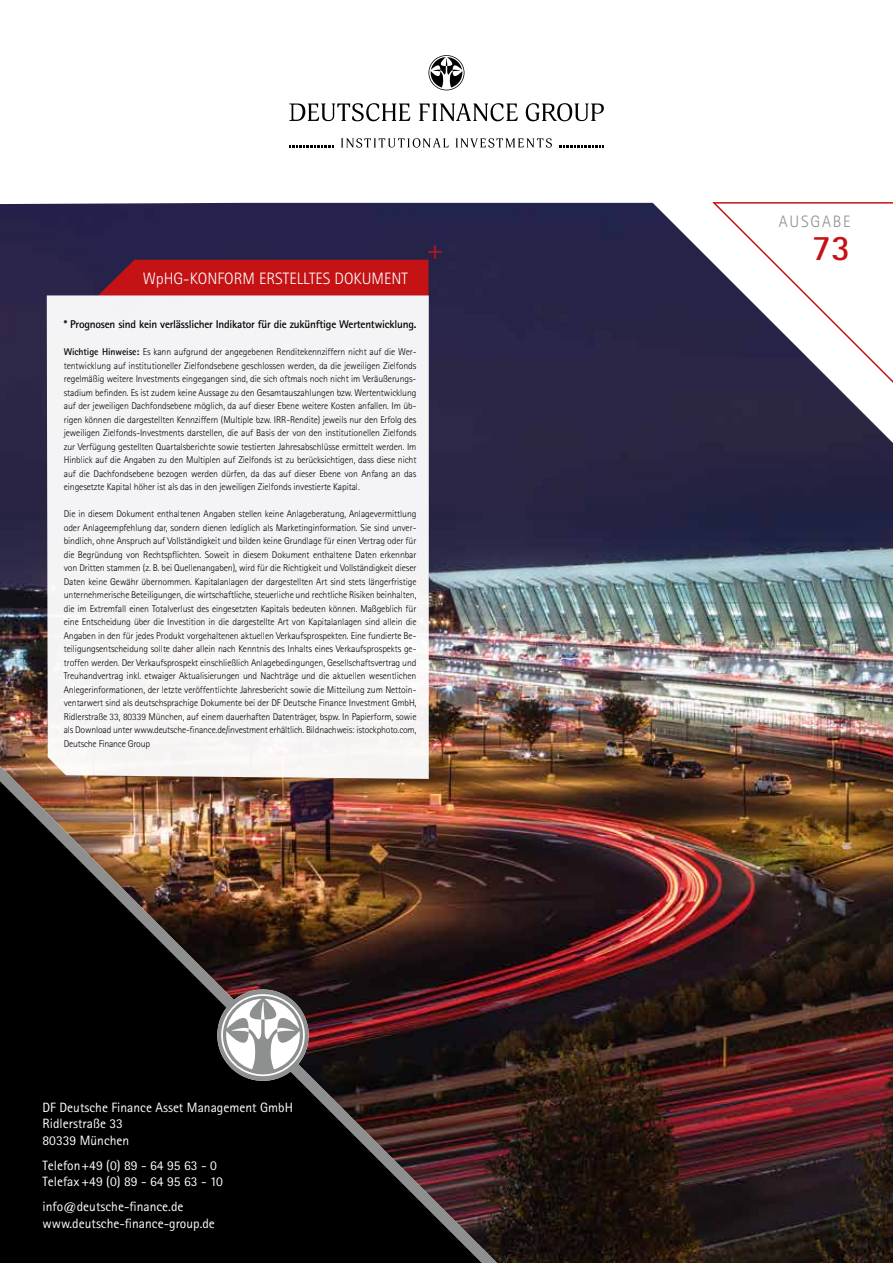
<style>
.page{position:relative;width:893px;height:1263px;background:#fff}
.page>*{position:absolute;margin:0;border:0;box-sizing:border-box;transform-origin:0 0}
.t1{font:700 36px "Rotis Sans Serif";color:#c51315}
.t2{font:300 30px "Rotis Sans Serif";color:#c51315}
.t3{font:300 16.5px "Rotis Sans Serif";color:#fff}
.t4{font:300 16.5px "Rotis Sans Serif";letter-spacing:.11em;color:#8e9090}
.t5{font:13.5px/16.5px "Rotis Sans Serif";color:#fff}
.t6{font:700 11.25px "Rotis Sans Serif";letter-spacing:-.02em;color:#000}
.t7{font:300 9.75px/13.5px "Rotis Sans Serif";letter-spacing:-.02em;color:#000;text-align:justify}
.s1{font-weight:700}
</style>
<div class="page">
<img style="left:0;top:203px;width:893px;height:1060px">
<svg style="left:526px;top:103px;width:78px;height:18px"></svg>
<svg style="left:289px;top:103px;width:121px;height:18px"></svg>
<svg style="left:419px;top:103px;width:99px;height:18px"></svg>
<svg style="left:341px;top:138px;width:108px;height:10px"></svg>
<svg style="left:456px;top:138px;width:96px;height:10px"></svg>
<svg style="left:559px;top:145px;width:45px;height:2px"></svg>
<svg style="left:289px;top:145px;width:45px;height:2px"></svg>
<svg style="left:428px;top:55px;width:36px;height:35px"></svg>
<div style="left:98px;top:260px;width:330px;height:35px;background:#c51315"></div>
<img style="left:0;top:739px;width:539px;height:524px">
<div style="left:217px;top:989px;width:92px;height:92px;background:#8e9090;border-radius:50%"></div>
<svg style="left:221px;top:994px;width:84px;height:82px"></svg>
<div style="left:47px;top:295px;width:382px;height:484px;background:#f4f4f5"></div>
<h3 class="t3" style="left:143px;top:269px;width:267px">WpHG-KONFORM ERSTELLTES DOKUMENT</h3>
<h2 class="t2" style="left:426px;top:232px;width:19px">+</h2>
<p class="t6" style="left:64px;top:317px;width:354px">* Prognosen sind kein verlässlicher Indikator für die zukünftige Wertentwicklung.</p>
<p class="t7" style="left:64px;top:345px;width:354px"><span class="s1">Wichtige Hinweise:</span> Es kann aufgrund der angegebenen Renditekennziffern nicht auf die Wer&shy;tentwicklung auf institutioneller Zielfondsebene geschlossen werden, da die jeweiligen Zielfonds regelmäßig weitere Investments eingegangen sind, die sich oftmals noch nicht im Veräußerungs&shy;stadium befinden. Es ist zudem keine Aussage zu den Gesamtauszahlungen bzw. Wertentwicklung auf der jeweiligen Dachfondsebene möglich, da auf dieser Ebene weitere Kosten anfallen. Im üb&shy;rigen können die dargestellten Kennziffern (Multiple bzw. IRR-Rendite) jeweils nur den Erfolg des jeweiligen Zielfonds-Investments darstellen, die auf Basis der von den institutionellen Zielfonds zur Verfügung gestellten Quartalsberichte sowie testierten Jahresabschlüsse ermittelt werden. Im Hinblick auf die Angaben zu den Multiplen auf Zielfonds ist zu berücksichtigen, dass diese nicht auf die Dachfondsebene bezogen werden dürfen, da das auf dieser Ebene von Anfang an das eingesetzte Kapital höher ist als das in den jeweiligen Zielfonds investierte Kapital.</p>
<p class="t7" style="left:64px;top:507px;width:354px">Die in diesem Dokument enthaltenen Angaben stellen keine Anlageberatung, Anlagevermittlung oder Anlageempfehlung dar, sondern dienen lediglich als Marketinginformation. Sie sind unver&shy;bindlich, ohne Anspruch auf Vollständigkeit und bilden keine Grundlage für einen Vertrag oder für die Begründung von Rechtspflichten. Soweit in diesem Dokument enthaltene Daten erkennbar von Dritten stammen (z. B. bei Quellenangaben), wird für die Richtigkeit und Vollständigkeit dieser Daten keine Gewähr übernommen. Kapitalanlagen der dargestellten Art sind stets längerfristige unternehmerische Beteiligungen, die wirtschaftliche, steuerliche und rechtliche Risiken beinhalten, die im Extremfall einen Totalverlust des eingesetzten Kapitals bedeuten können. Maßgeblich für eine Entscheidung über die Investition in die dargestellte Art von Kapitalanlagen sind allein die Angaben in den für jedes Produkt vorgehaltenen aktuellen Verkaufsprospekten. Eine fundierte Be&shy;teiligungsentscheidung sollte daher allein nach Kenntnis des Inhalts eines Verkaufsprospekts ge&shy;troffen werden. Der Verkaufsprospekt einschließlich Anlagebedingungen, Gesellschaftsvertrag und Treuhandvertrag inkl. etwaiger Aktualisierungen und Nachträge und die aktuellen wesentlichen Anlegerinformationen, der letzte veröffentlichte Jahresbericht sowie die Mitteilung zum Nettoin&shy;ventarwert sind als deutschsprachige Dokumente bei der DF Deutsche Finance Investment GmbH, Ridlerstraße 33, 80339 München, auf einem dauerhaften Datenträger, bspw. In Papierform, sowie als Download unter www.deutsche-finance.de/investment erhältlich. Bildnachweis: istockphoto.com, Deutsche Finance Group</p>
<h3 class="t5" style="left:43px;top:1099px;width:252px">DF Deutsche Finance Asset Management GmbH<br>Ridlerstraße 33<br>80339 München</h3>
<h3 class="t5" style="left:43px;top:1157px;width:182px">Telefon+49 (0) 89 - 64 95 63 - 0<br>Telefax +49 (0) 89 - 64 95 63 - 10</h3>
<h3 class="t5" style="left:43px;top:1198px;width:174px">info@deutsche-finance.de www.deutsche-finance-group.de</h3>
<h3 class="t4" style="left:779px;top:212px;width:73px">AUSGABE</h3>
<h1 class="t1" style="left:812px;top:225px;width:40px">73</h1>
</div>
